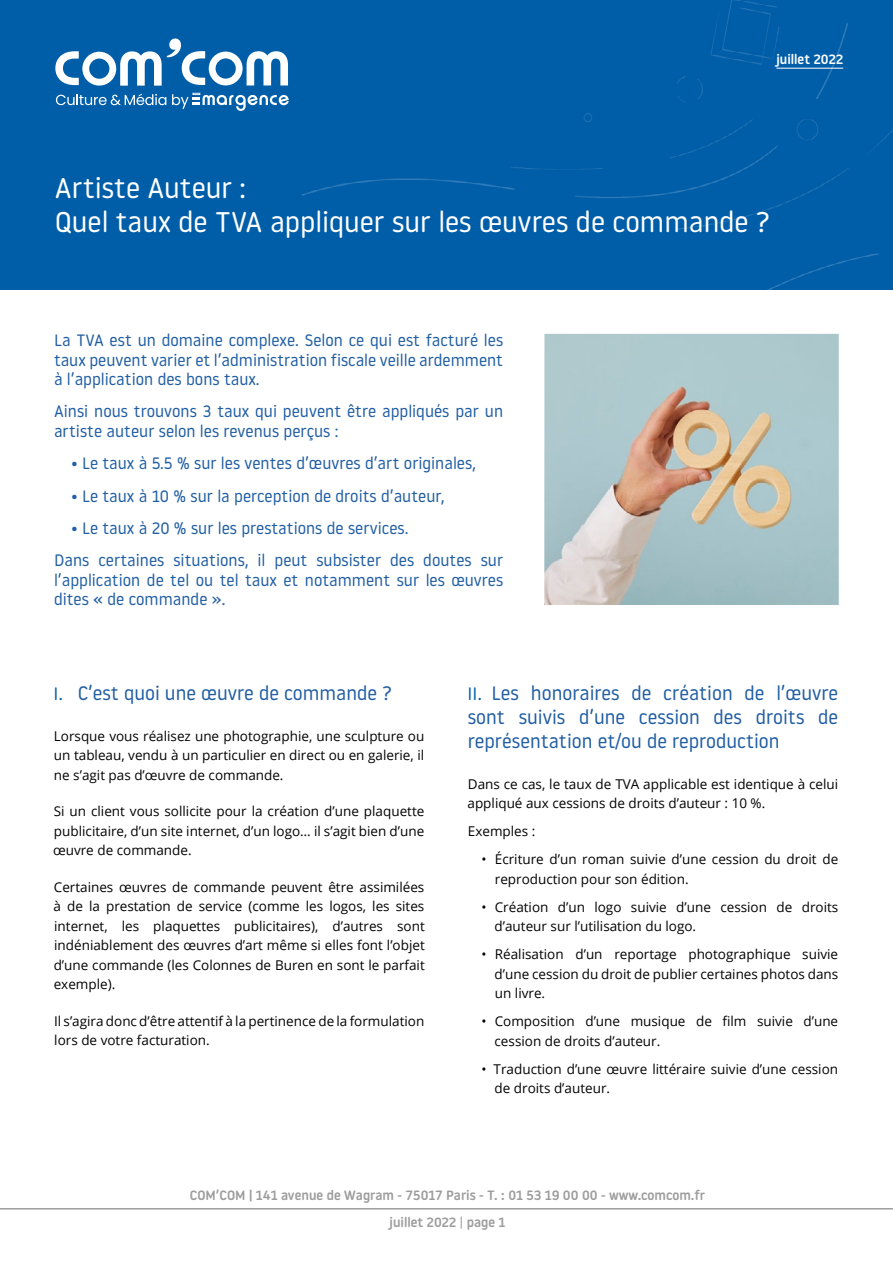
<style>
.page{position:relative;width:893px;height:1263px;background:#fff}
.page>*{position:absolute;margin:0;border:0;box-sizing:border-box;transform-origin:0 0}
.t1{font:28.5px/34.2px "Roway Round";color:#fff}
.t2{font:19.5px/24px "Roway Round";color:#215ea3;text-align:justify}
.t3{font:16.5px/19.5px "Roway Round";color:#215ea3}
.t4{font:13.5px/19.5px "Open Sans";color:#020203}
.t5{font:500 13.5px/26.8px "Roway Round";color:#9d9d9d;text-align:center}
.t6{font:500 13.5px "Roway Round";color:#fff}
.s1{font-size:18px;color:#005ea9}
.s2{font-weight:400}
</style>
<div class="page">
<div style="left:0;top:0;width:893px;height:289px;background:#005ea9"></div>
<hr style="left:0;top:1208px;width:893px;height:1px;background:#9d9d9d">
<svg style="left:56px;top:94px;width:110px;height:11px"></svg>
<svg style="left:172px;top:93px;width:117px;height:18px"></svg>
<svg style="left:55px;top:38px;width:233px;height:48px"></svg>
<hr style="left:776px;top:68px;width:67px;height:1px;background:#fff">
<img style="left:544px;top:334px;width:295px;height:271px">
<p class="t6" style="left:776px;top:50px;width:68px">juillet 2022</p>
<h1 class="t1" style="left:55px;top:169px;width:717px">Artiste Auteur :<br>Quel taux de TVA appliquer sur les œuvres de commande ?</h1>
<p class="t3" style="left:54px;top:330px;width:451px;text-align:justify">La TVA est un domaine complexe. Selon ce qui est facturé les taux peuvent varier et l’administration fiscale veille ardemment à l’application des bons taux.</p>
<p class="t3" style="left:54px;top:401px;width:451px">Ainsi nous trouvons 3 taux qui peuvent être appliqués par un artiste auteur selon les revenus perçus :</p>
<p class="t3" style="left:71px;top:453px;width:406px">• Le taux à 5.5 % sur les ventes d’œuvres d’art originales,</p>
<p class="t3" style="left:71px;top:485px;width:375px">• Le taux à 10 % sur la perception de droits d’auteur,</p>
<p class="t3" style="left:54px;top:511px;width:451px;line-height:32.2px;text-indent:17px">• Le taux à 20 % sur les prestations de services.<br>Dans certaines situations, il peut subsister des doutes sur</p>
<p class="t3" style="left:54px;top:569px;width:451px">l’application de tel ou tel taux et notamment sur les œuvres dites « de commande ».</p>
<h2 class="t2" style="left:54px;top:680px;width:340px"><span class="s1">I.</span> C’est quoi une œuvre de commande ?</h2>
<p class="t4" style="left:54px;top:726px;width:372px;text-align:justify">Lorsque vous réalisez une photographie, une sculpture ou un tableau, vendu à un particulier en direct ou en galerie, il ne s’agit pas d’œuvre de commande.</p>
<p class="t4" style="left:53px;top:801px;width:373px;text-align:justify">Si un client vous sollicite pour la création d’une plaquette publicitaire, d’un site internet, d’un logo… il s’agit bien d’une œuvre de commande.</p>
<p class="t4" style="left:54px;top:877px;width:373px;text-align:justify">Certaines œuvres de commande peuvent être assimilées à de la prestation de service (comme les logos, les sites internet, les plaquettes publicitaires), d’autres sont indéniablement des œuvres d’art même si elles font l’objet d’une commande (les Colonnes de Buren en sont le parfait exemple).</p>
<p class="t4" style="left:54px;top:1011px;width:372px">Il s’agira donc d’être attentif à la pertinence de la formulation lors de votre facturation.</p>
<h2 class="t2" style="left:467px;top:680px;width:372px"><span class="s1">II.</span> Les honoraires de création de l’œuvre sont suivis d’une cession des droits de représentation et/ou de reproduction</h2>
<p class="t4" style="left:467px;top:774px;width:372px">Dans ce cas, le taux de TVA applicable est identique à celui appliqué aux cessions de droits d’auteur : 10 %.</p>
<p class="t4" style="left:468px;top:821px;width:69px">Exemples :</p>
<p class="t4" style="left:495px;top:849px;width:345px;text-indent:-13px">• Écriture d’un roman suivie d’une cession du droit de reproduction pour son édition.</p>
<p class="t4" style="left:495px;top:897px;width:345px;text-indent:-13px">• Création d’un logo suivie d’une cession de droits d’auteur sur l’utilisation du logo.</p>
<p class="t4" style="left:495px;top:944px;width:345px;text-align:justify;text-indent:-13px">• Réalisation d’un reportage photographique suivie d’une cession du droit de publier certaines photos dans un livre.</p>
<p class="t4" style="left:495px;top:1011px;width:345px;text-indent:-13px">• Composition d’une musique de film suivie d’une cession de droits d’auteur.</p>
<p class="t4" style="left:495px;top:1059px;width:345px;text-indent:-13px">• Traduction d’une œuvre littéraire suivie d’une cession de droits d’auteur.</p>
<p class="t5" style="left:190px;top:1181px;width:517px">COM’COM | 141 avenue de Wagram - 75017 Paris - T. : 01 53 19 00 00 - www.comcom.fr juillet 2022 <span class="s2">|</span> page 1</p>
</div>
